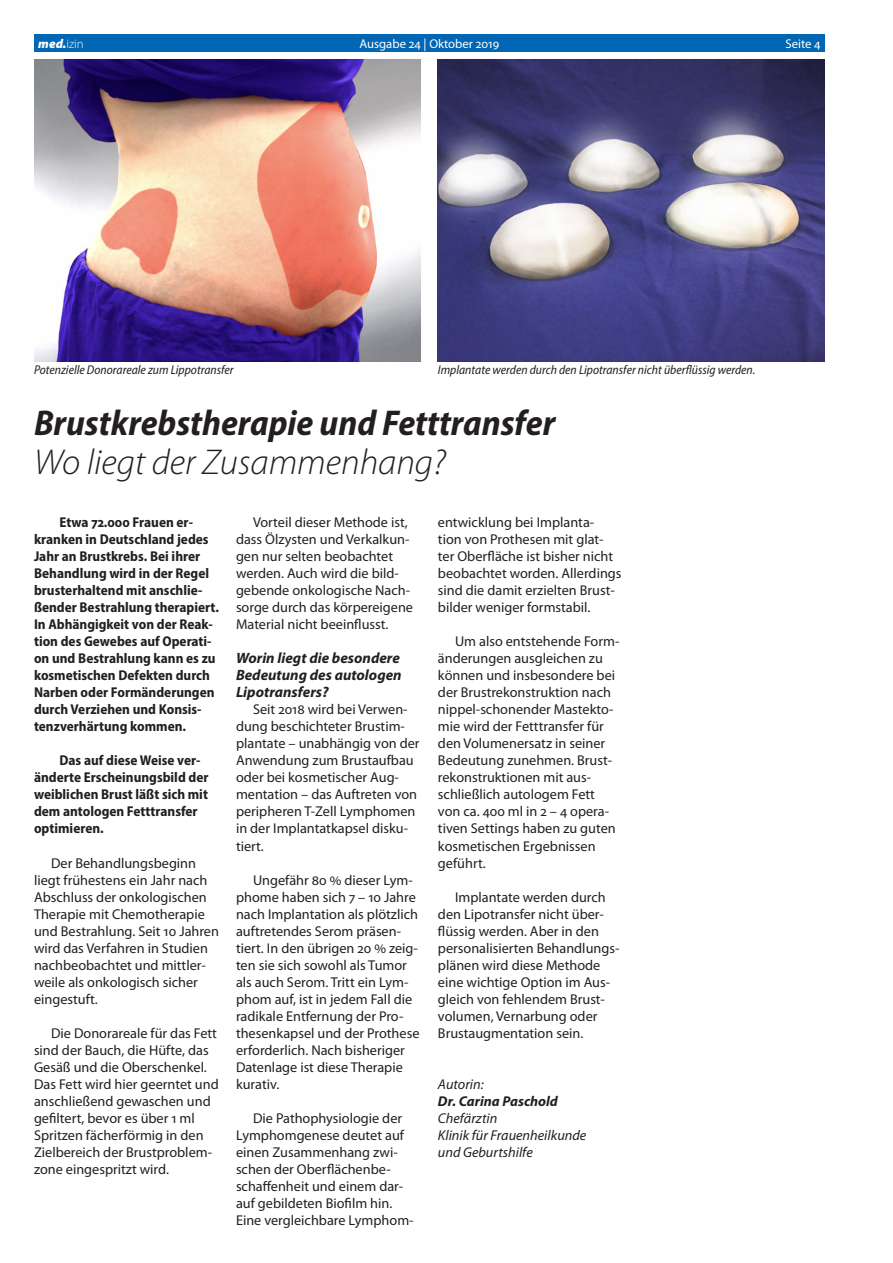
<style>
.page{position:relative;width:893px;height:1263px;background:#fff}
.page>*{position:absolute;margin:0;border:0;box-sizing:border-box;transform-origin:0 0}
.Headline{font:italic 700 semi-condensed 36px "Myriad Pro";color:#231f20}
.Subheadline{font:italic 300 36px "Myriad Pro";color:#231f20}
.Überschrift_in_Copy{font:italic 700 15px/17px "Myriad Pro";color:#231f20;text-align:justify}
.Copy{font:14.25px/17px "Myriad Pro";color:#231f20}
.Lead{font:700 semi-condensed 14.25px/17px "Myriad Pro";color:#231f20}
.Autor_Zusatz_ohne_Ei{font:italic 14.25px/17px "Myriad Pro";color:#231f20}
.Autor{font:italic 700 14.25px "Myriad Pro";color:#231f20}
.Autor_Zusatz{font:italic 14.25px "Myriad Pro";color:#231f20}
.Bildtext{font:italic semi-condensed 12.75px "Myriad Pro";color:#231f20}
.t1{font:12.75px "Myriad Pro";color:#fff}
.t2{font:italic 900 12.75px "Myriad Pro";color:#fff}
.s1{font-weight:300;font-style:normal}
</style>
<div class="page">
<img style="left:34px;top:60px;width:387px;height:301px">
<img style="left:438px;top:60px;width:387px;height:301px">
<div style="left:34px;top:34px;width:791px;height:18px;background:#0166b3"></div>
<p class="t2" style="left:38px;top:37px;width:47px">med.<span class="s1">izin</span></p>
<p class="t1" style="left:359px;top:37px;width:142px">Ausgabe 24 | Oktober 2019</p>
<p class="t1" style="left:785px;top:37px;width:37px">Seite 4</p>
<p class="Bildtext" style="left:34px;top:362px;width:201px">Potenzielle Donorareale zum Lippotransfer</p>
<p class="Bildtext" style="left:438px;top:362px;width:319px">Implantate werden durch den Lipotransfer nicht überflüssig werden.</p>
<p class="Headline" style="left:34px;top:400px;width:523px">Brustkrebstherapie und Fetttransfer</p>
<p class="Subheadline" style="left:34px;top:443px;width:413px">Wo liegt der Zusammenhang?</p>
<p class="Lead" style="left:34px;top:514px;width:186px;text-indent:26px">Etwa 72.000 Frauen er&shy;kranken in Deutschland jedes<br>Jahr an Brustkrebs. Bei ihrer<br>Behandlung wird in der Regel brusterhaltend mit anschlie&shy;ßender Bestrahlung therapiert.<br>In Abhängigkeit von der Reak&shy;tion des Gewebes auf Operati&shy;on und Bestrahlung kann es zu kosmetischen Defekten durch<br>Narben oder Formänderungen durch Verziehen und Konsis&shy;tenzverhärtung kommen.</p>
<p class="Lead" style="left:34px;top:752px;width:176px;text-indent:26px">Das auf diese Weise ver&shy;änderte Erscheinungsbild der weiblichen Brust läßt sich mit dem antologen Fetttransfer optimieren.</p>
<p class="Copy" style="left:34px;top:854px;width:186px;text-indent:17px">Der Behandlungsbeginn liegt frühestens ein Jahr nach<br>Abschluss der onkologischen<br>Therapie mit Chemotherapie und Bestrahlung. Seit 10 Jahren wird das Verfahren in Studien nachbeobachtet und mittler&shy;weile als onkologisch sicher eingestuft.</p>
<p class="Copy" style="left:34px;top:1025px;width:186px;text-indent:17px">Die Donorareale für das Fett sind der Bauch, die Hüfte, das<br>Gesäß und die Oberschenkel.<br>Das Fett wird hier geerntet und anschließend gewaschen und gefiltert, bevor es über 1 ml<br>Spritzen fächerförmig in den<br>Zielbereich der Brustproblem&shy;zone eingespritzt wird.</p>
<p class="Copy" style="left:236px;top:514px;width:179px;text-indent:17px">Vorteil dieser Methode ist, dass Ölzysten und Verkalkun&shy;gen nur selten beobachtet werden. Auch wird die bild&shy;gebende onkologische Nach&shy;sorge durch das körpereigene<br>Material nicht beeinflusst.</p>
<p class="Überschrift_in_Copy" style="left:236px;top:650px;width:167px">Worin liegt die besondere Bedeutung des autologen Lipotransfers?</p>
<p class="Copy" style="left:236px;top:701px;width:185px;text-indent:17px">Seit 2018 wird bei Verwen&shy;dung beschichteter Brustim&shy;plantate – unabhängig von der<br>Anwendung zum Brustaufbau oder bei kosmetischer Aug&shy;mentation – das Auftreten von peripheren T-Zell Lymphomen in der Implantatkapsel disku&shy;tiert.</p>
<p class="Copy" style="left:236px;top:871px;width:185px;text-indent:17px">Ungefähr 80 % dieser Lym&shy;phome haben sich 7 – 10 Jahre nach Implantation als plötzlich auftretendes Serom präsen&shy;tiert. In den übrigen 20 % zeig&shy;ten sie sich sowohl als Tumor als auch Serom. Tritt ein Lym&shy;phom auf, ist in jedem Fall die radikale Entfernung der Pro&shy;thesenkapsel und der Prothese erforderlich. Nach bisheriger<br>Datenlage ist diese Therapie kurativ.</p>
<p class="Copy" style="left:236px;top:1110px;width:178px;text-indent:17px">Die Pathophysiologie der<br>Lymphomgenese deutet auf einen Zusammenhang zwi&shy;schen der Oberflächenbe&shy;schaffenheit und einem dar&shy;auf gebildeten Biofilm hin.<br>Eine vergleichbare Lymphom-</p>
<p class="Copy" style="left:438px;top:514px;width:185px">entwicklung bei Implanta&shy;tion von Prothesen mit glat&shy;ter Oberfläche ist bisher nicht beobachtet worden. Allerdings sind die damit erzielten Brust&shy;bilder weniger formstabil.</p>
<p class="Copy" style="left:438px;top:633px;width:183px;text-indent:17px">Um also entstehende Form&shy;änderungen ausgleichen zu können und insbesondere bei der Brustrekonstruktion nach nippel-schonender Mastekto&shy;mie wird der Fetttransfer für den Volumenersatz in seiner<br>Bedeutung zunehmen. Brust&shy;rekonstruktionen mit aus&shy;schließlich autologem Fett von ca. 400 ml in 2 – 4 opera&shy;tiven Settings haben zu guten kosmetischen Ergebnissen geführt.</p>
<p class="Copy" style="left:438px;top:888px;width:183px;text-indent:17px">Implantate werden durch den Lipotransfer nicht über&shy;flüssig werden. Aber in den personalisierten Behandlungs&shy;plänen wird diese Methode eine wichtige Option im Aus&shy;gleich von fehlendem Brust&shy;volumen, Vernarbung oder<br>Brustaugmentation sein.</p>
<p class="Autor_Zusatz" style="left:438px;top:1076px;width:47px">Autorin:</p>
<p class="Autor" style="left:438px;top:1093px;width:121px">Dr. Carina Paschold</p>
<p class="Autor_Zusatz_ohne_Ei" style="left:438px;top:1110px;width:61px">Chefärztin</p>
<p class="Autor_Zusatz_ohne_Ei" style="left:438px;top:1127px;width:150px">Klinik für Frauenheilkunde und Geburtshilfe</p>
</div>
